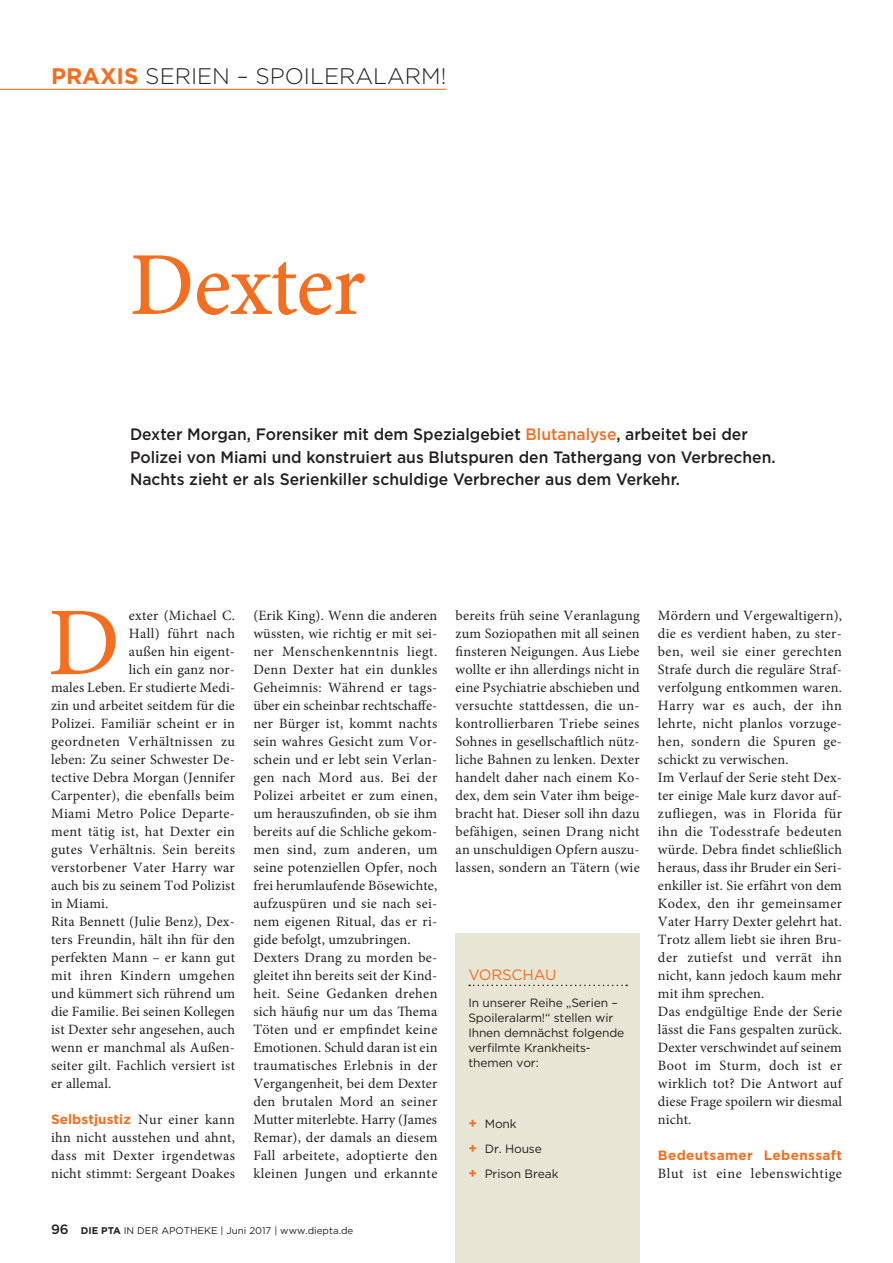
<style>
.page{position:relative;width:893px;height:1263px;background:#fff}
.page>*{position:absolute;margin:0;border:0;box-sizing:border-box;transform-origin:0 0}
.t1{font:97.2px "Minion Pro";color:#f36e21}
.t2{font:500 90px "Minion Pro";letter-spacing:-.01em;color:#f36e21}
.t3{font:300 22.5px "Gotham";color:#231f20}
.t4{font:500 16.5px/22.5px "Gotham";color:#231f20;scale:.95 1}
.t5{font:15px "Gotham";letter-spacing:-.01em;color:#f36e21}
.t6{font:14.25px/18px "Minion Pro";letter-spacing:.015em;color:#231f20;text-align:justify}
.t7{font:14.25px "Minion Pro";letter-spacing:.04em;color:#231f20}
.t8{font:700 13.5px "Gotham";letter-spacing:.005em;color:#f36e21}
.t9{font:700 13.5px "Gotham";letter-spacing:.03em;color:#f36e21}
.t10{font:12px/15px "Gotham";letter-spacing:-.01em;color:#231f20}
.t11{font:9.75px "Gotham";color:#231f20}
.s1{font-weight:700;color:#f36e21}
.s2{color:#f36e21}
.s3{font-family:"Minion Pro";font-weight:400;font-size:14.25px;color:#231f20}
.s4{font-weight:700;font-size:13.5px;color:#f36e21}
.s5{font-weight:500;font-size:13.5px}
.s6{font-weight:700}
</style>
<div class="page">
<hr style="left:0;top:89px;width:446px;height:1px;background:#f36e21">
<div style="left:456px;top:933px;width:184px;height:330px;background:#e7e5d4"></div>
<svg style="left:469px;top:984px;width:158px;height:2px"></svg>
<h3 class="t3" style="left:51px;top:62px;width:397px"><span class="s1">PRAXIS</span> SERIEN – SPOILERALARM!</h3>
<h2 class="t2" style="left:130px;top:224px;width:237px">Dexter</h2>
<p class="t4" style="left:130px;top:423px;width:681px">Dexter Morgan, Forensiker mit dem Spezialgebiet <span class="s2">Blutanalyse</span>, arbeitet bei der<br>Polizei von Miami und konstruiert aus Blutspuren den Tathergang von Verbrechen.<br>Nachts zieht er als Serienkiller schuldige Verbrecher aus dem Verkehr.</p>
<h1 class="t1" style="left:48px;top:578px;width:74px">D</h1>
<p class="t6" style="left:129px;top:607px;width:108px">exter (Michael C.</p>
<p class="t6" style="left:129px;top:625px;width:108px">Hall) führt nach</p>
<p class="t6" style="left:129px;top:643px;width:108px">außen hin eigent-</p>
<p class="t6" style="left:129px;top:661px;width:108px">lich ein ganz nor-</p>
<p class="t6" style="left:51px;top:679px;width:186px">males Leben. Er studierte Medi-</p>
<p class="t6" style="left:51px;top:697px;width:186px">zin und arbeitet seitdem für die</p>
<p class="t6" style="left:51px;top:715px;width:185px">Polizei. Familiär scheint er in</p>
<p class="t6" style="left:51px;top:733px;width:185px">geordneten Verhältnissen zu</p>
<p class="t6" style="left:51px;top:751px;width:185px">leben: Zu seiner Schwester De-</p>
<p class="t6" style="left:51px;top:769px;width:185px">tective Debra Morgan (Jennifer</p>
<p class="t6" style="left:51px;top:787px;width:185px">Carpenter), die ebenfalls beim</p>
<p class="t6" style="left:51px;top:805px;width:185px">Miami Metro Police Departe-</p>
<p class="t6" style="left:51px;top:823px;width:185px">ment tätig ist, hat Dexter ein</p>
<p class="t6" style="left:51px;top:841px;width:185px">gutes Verhältnis. Sein bereits</p>
<p class="t6" style="left:51px;top:859px;width:185px">verstorbener Vater Harry war</p>
<p class="t6" style="left:51px;top:877px;width:185px">auch bis zu seinem Tod Polizist</p>
<p class="t6" style="left:51px;top:895px;width:59px">in Miami.</p>
<p class="t6" style="left:51px;top:913px;width:185px">Rita Bennett (Julie Benz), Dex-</p>
<p class="t6" style="left:51px;top:931px;width:186px">ters Freundin, hält ihn für den</p>
<p class="t6" style="left:51px;top:949px;width:186px">perfekten Mann – er kann gut</p>
<p class="t6" style="left:51px;top:967px;width:186px">mit ihren Kindern umgehen</p>
<p class="t6" style="left:51px;top:985px;width:186px">und kümmert sich rührend um</p>
<p class="t6" style="left:51px;top:1003px;width:186px">die Familie. Bei seinen Kollegen</p>
<p class="t6" style="left:51px;top:1021px;width:186px">ist Dexter sehr angesehen, auch</p>
<p class="t6" style="left:51px;top:1039px;width:186px">wenn er manchmal als Außen-</p>
<p class="t6" style="left:51px;top:1057px;width:186px">seiter gilt. Fachlich versiert ist</p>
<p class="t6" style="left:51px;top:1075px;width:62px">er allemal.</p>
<p class="t8" style="left:51px;top:1110px;width:185px">Selbstjustiz <span class="s3">Nur einer kann</span></p>
<p class="t6" style="left:51px;top:1129px;width:186px">ihn nicht ausstehen und ahnt, dass mit Dexter irgendetwas nicht stimmt: Sergeant Doakes</p>
<p class="t6" style="left:253px;top:607px;width:186px;text-align:left">(Erik King). Wenn die anderen wüssten, wie richtig er mit sei&shy;ner Menschenkenntnis liegt.<br>Denn Dexter hat ein dunkles<br>Geheimnis: Während er tags&shy;über ein scheinbar rechtschaffe&shy;ner Bürger ist, kommt nachts sein wahres Gesicht zum Vor&shy;schein und er lebt sein Verlan&shy;gen nach Mord aus. Bei der<br>Polizei arbeitet er zum einen, um herauszufinden, ob sie ihm bereits auf die Schliche gekom&shy;men sind, zum anderen, um seine potenziellen Opfer, noch frei herumlaufende Bösewichte, aufzuspüren und sie nach sei&shy;nem eigenen Ritual, das er ri&shy;gide befolgt, umzubringen.<br>Dexters Drang zu morden be&shy;gleitet ihn bereits seit der Kind&shy;heit. Seine Gedanken drehen sich häufig nur um das Thema<br>Töten und er empfindet keine<br>Emotionen. Schuld daran ist ein traumatisches Erlebnis in der<br>Vergangenheit, bei dem Dexter den brutalen Mord an seiner<br>Mutter miterlebte. Harry (James<br>Remar), der damals an diesem<br>Fall arbeitete, adoptierte den kleinen Jungen und erkannte</p>
<p class="t6" style="left:456px;top:607px;width:186px">bereits früh seine Veranlagung zum Soziopathen mit all seinen finsteren Neigungen. Aus Liebe wollte er ihn allerdings nicht in eine Psychiatrie abschieben und versuchte stattdessen, die un&shy;kontrollierbaren Triebe seines Sohnes in gesellschaftlich nütz&shy;liche Bahnen zu lenken. Dexter handelt daher nach einem Ko&shy;dex, dem sein Vater ihm beige&shy;bracht hat. Dieser soll ihn dazu befähigen, seinen Drang nicht an unschuldigen Opfern auszu&shy;lassen, sondern an Tätern (wie</p>
<p class="t6" style="left:658px;top:606px;width:186px;text-align:left">Mördern und Vergewaltigern), die es verdient haben, zu ster&shy;ben, weil sie einer gerechten<br>Strafe durch die reguläre Straf&shy;verfolgung entkommen waren.<br>Harry war es auch, der ihn lehrte, nicht planlos vorzuge&shy;hen, sondern die Spuren ge&shy;schickt zu verwischen.<br>Im Verlauf der Serie steht Dex&shy;ter einige Male kurz davor auf&shy;zufliegen, was in Florida für ihn die Todesstrafe bedeuten würde. Debra findet schließlich heraus, dass ihr Bruder ein Seri&shy;enkiller ist. Sie erfährt von dem<br>Kodex, den ihr gemeinsamer<br>Vater Harry Dexter gelehrt hat.<br>Trotz allem liebt sie ihren Bru&shy;der zutiefst und verrät ihn nicht, kann jedoch kaum mehr mit ihm sprechen.<br>Das endgültige Ende der Serie lässt die Fans gespalten zurück.<br>Dexter verschwindet auf seinem<br>Boot im Sturm, doch ist er wirklich tot? Die Antwort auf diese Frage spoilern wir diesmal nicht.</p>
<p class="t5" style="left:468px;top:964px;width:90px">VORSCHAU</p>
<p class="t10" style="left:468px;top:995px;width:157px">In unserer Reihe „Serien –<br>Spoileralarm!“ stellen wir<br>Ihnen demnächst folgende verfilmte Krankheits&shy;themen vor:</p>
<p class="t10" style="left:468px;top:1111px;width:92px;line-height:25.2px"><span class="s4">+</span> Monk<br><span class="s4">+</span> Dr. House<br><span class="s4">+</span> Prison Break</p>
<p class="t9" style="left:658px;top:1146px;width:186px">Bedeutsamer Lebenssaft</p>
<p class="t7" style="left:658px;top:1164px;width:186px">Blut ist eine lebenswichtige</p>
<p class="t11" style="left:51px;top:1224px;width:304px"><span class="s5">96</span> <span class="s6">DIE PTA</span> IN DER APOTHEKE | Juni 2017 | www.diepta.de</p>
</div>
